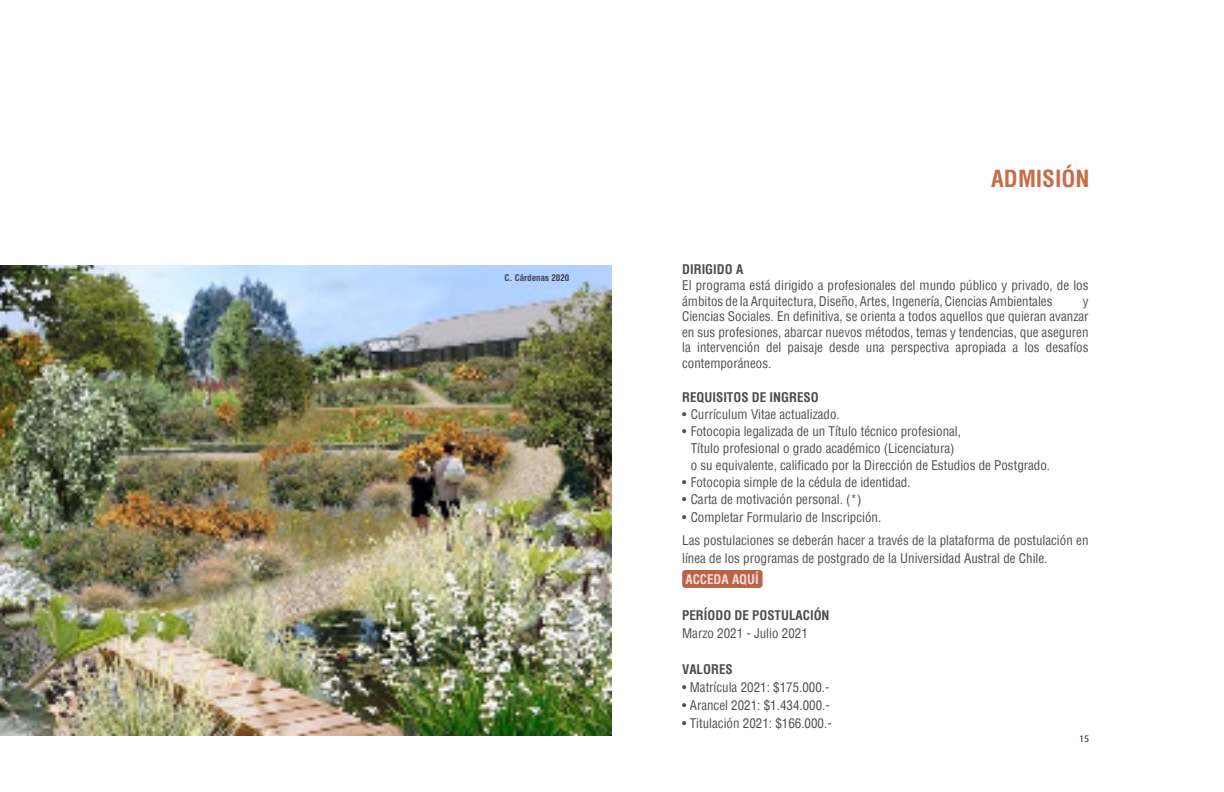
<style>
.page{position:relative;width:1224px;height:792px;background:#fff}
.page>*{position:absolute;margin:0;border:0;box-sizing:border-box;transform-origin:0 0}
.t1{font:700 condensed 23px "Helvetica";color:#c66e49}
.t2{font:condensed 13px/15.6px "Helvetica";color:#231f20}
.t3{font:700 condensed 13px "Helvetica";color:#231f20}
.t4{font:700 condensed 13px "Helvetica";color:#fff}
.t5{font:10px "Myriad Pro";color:#231f20}
.t6{font:700 condensed 9px "Helvetica";color:#231f20}
</style>
<div class="page">
<img style="left:0;top:265px;width:612px;height:470px">
<div style="left:684px;top:571px;width:77px;height:15px;background:#bb6347;border-radius:2px"></div>
<div style="left:682px;top:570px;width:81px;height:18px;border:3px solid #aa3c19;border-radius:2px"></div>
<p class="t6" style="left:504px;top:272px;width:66px">C. Cárdenas 2020</p>
<p class="t1" style="left:991px;top:164px;width:100px">ADMISIÓN</p>
<p class="t3" style="left:682px;top:261px;width:63px">DIRIGIDO A</p>
<p class="t2" style="left:682px;top:277px;width:408px">El programa está dirigido a profesionales del mundo público y privado, de los ámbitos de la Arquitectura, Diseño, Artes, Ingenería, Ciencias Ambientales</p>
<p class="t2" style="left:682px;top:293px;width:408px;text-align:justify;text-indent:401px">y Ciencias Sociales. En definitiva, se orienta a todos aquellos que quieran avanzar en sus profesiones, abarcar nuevos métodos, temas y tendencias, que aseguren la intervención del paisaje desde una perspectiva apropiada a los desafíos contemporáneos.</p>
<p class="t3" style="left:682px;top:388px;width:138px">REQUISITOS DE INGRESO</p>
<p class="t2" style="left:682px;top:406px;width:159px">• Currículum Vitae actualizado.</p>
<p class="t2" style="left:691px;top:422px;width:361px;line-height:17px;text-indent:-9px">• Fotocopia legalizada de un Título técnico profesional,<br>Título profesional o grado académico (Licenciatura)<br>o su equivalente, calificado por la Dirección de Estudios de Postgrado.</p>
<p class="t2" style="left:682px;top:474px;width:230px">• Fotocopia simple de la cédula de identidad.</p>
<p class="t2" style="left:682px;top:491px;width:181px">• Carta de motivación personal. (*)</p>
<p class="t2" style="left:682px;top:505px;width:408px;line-height:23.7px">• Completar Formulario de Inscripción.<br>Las postulaciones se deberán hacer a través de la plataforma de postulación en</p>
<p class="t2" style="left:682px;top:550px;width:367px">línea de los programas de postgrado de la Universidad Austral de Chile.</p>
<p class="t4" style="left:685px;top:571px;width:75px">ACCEDA AQUÍ</p>
<p class="t3" style="left:682px;top:607px;width:149px">PERÍODO DE POSTULACIÓN</p>
<p class="t2" style="left:682px;top:625px;width:127px">Marzo 2021 - Julio 2021</p>
<p class="t3" style="left:682px;top:661px;width:52px">VALORES</p>
<p class="t2" style="left:682px;top:679px;width:149px">• Matrícula 2021: $175.000.-</p>
<p class="t2" style="left:682px;top:697px;width:149px">• Arancel 2021: $1.434.000.-</p>
<p class="t2" style="left:682px;top:715px;width:151px">• Titulación 2021: $166.000.-</p>
<p class="t5" style="left:1079px;top:733px;width:12px">15</p>
</div>
